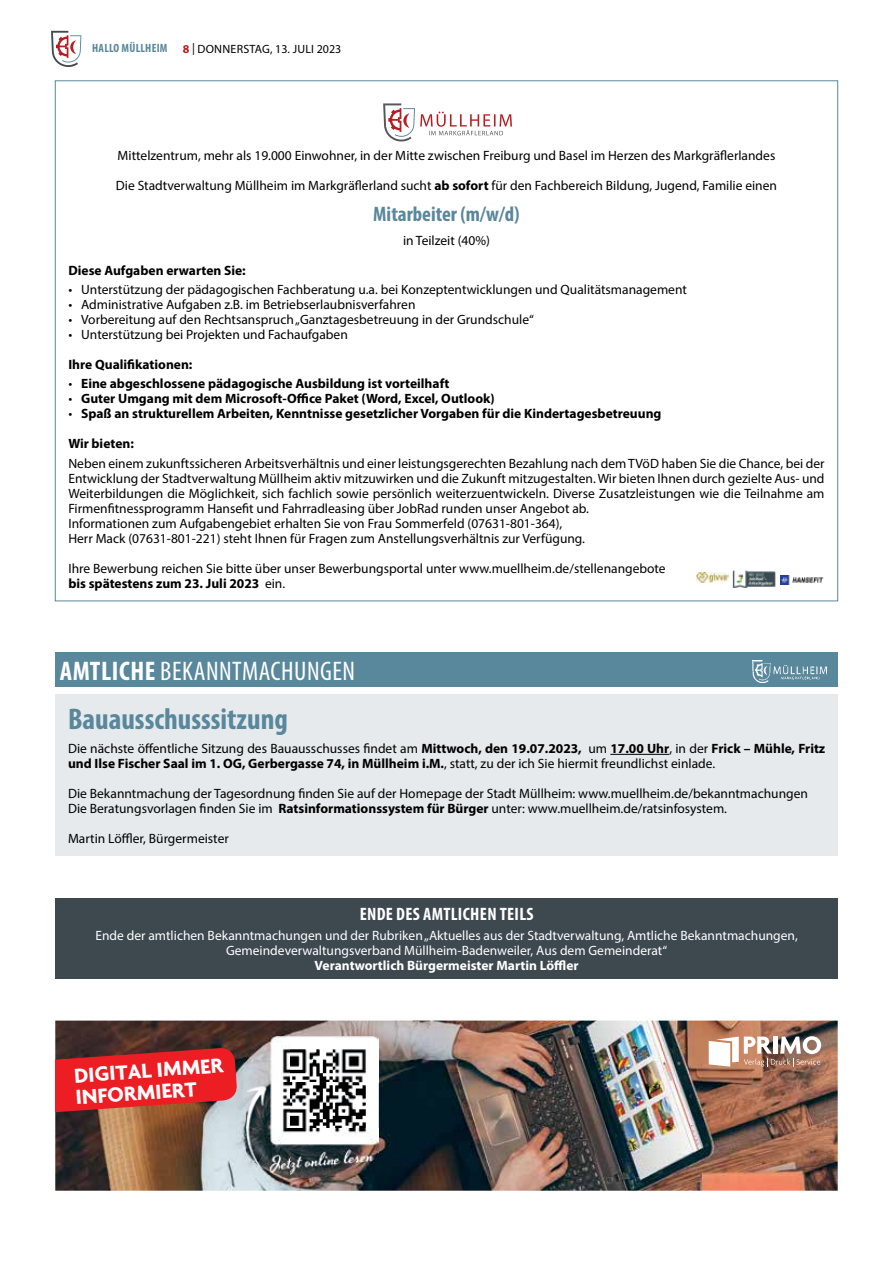
<style>
.page{position:relative;width:893px;height:1263px;background:#fff}
.page>*{position:absolute;margin:0;border:0;box-sizing:border-box;transform-origin:0 0}
.t1{font:700 condensed 30px "Myriad Pro";color:#59879b}
.t2{font:condensed 27px "Myriad Pro";letter-spacing:.02em;color:#fff}
.t3{font:700 21.9px/21.9px "Agenda";color:#fff}
.t4{font:700 condensed 21px "Myriad Pro";color:#59879b}
.t5{font:700 condensed 18px "Myriad Pro";letter-spacing:.02em;color:#fff}
.t6{font:13.5px/15px "Myriad Pro";color:#000}
.t7{font:700 13.5px "Myriad Pro";color:#000}
.t8{font:13.5px/15px "Myriad Pro";color:#fff;text-align:center}
.t9{font:700 13.5px "Myriad Pro";color:#fff}
.t10{font:12px "Myriad Pro";letter-spacing:.02em;color:#000}
.t11{font:700 condensed 12px "Myriad Pro";letter-spacing:.02em;color:#59879b}
.s1{font-weight:700;color:#b61d22}
.s2{font-weight:700}
.s3{font-style:italic}
.s4{font-weight:400;font-style:italic}
</style>
<div class="page">
<svg style="left:51px;top:31px;width:30px;height:36px"></svg>
<div style="left:55px;top:653px;width:783px;height:34px;background:#59879b"></div>
<img style="left:752px;top:660px;width:74px;height:22px">
<div style="left:55px;top:694px;width:783px;height:162px;background:#e6eaed"></div>
<hr style="left:610px;top:754px;width:59px;height:1px;background:#000">
<div style="left:55px;top:898px;width:782px;height:81px;background:#3e484f"></div>
<img style="left:55px;top:1020px;width:783px;height:171px">
<img style="left:247px;top:1036px;width:132px;height:138px">
<svg style="left:709px;top:1036px;width:112px;height:31px"></svg>
<svg style="left:55px;top:1047px;width:183px;height:67px;background:#d0292b"></svg>
<img style="left:780px;top:575px;width:44px;height:9px">
<img style="left:733px;top:570px;width:42px;height:17px">
<img style="left:696px;top:572px;width:33px;height:10px">
<svg style="left:383px;top:103px;width:129px;height:39px"></svg>
<p class="t11" style="left:92px;top:40px;width:76px">Hallo Müllheim</p>
<p class="t10" style="left:183px;top:42px;width:160px"><span class="s1">8</span> | Donnerstag, 13. Juli 2023</p>
<p class="t6" style="left:118px;top:148px;width:659px">Mittelzentrum, mehr als 19.000 Einwohner, in der Mitte zwischen Freiburg und Basel im Herzen des Markgräflerlandes</p>
<p class="t6" style="left:116px;top:178px;width:663px">Die Stadtverwaltung Müllheim im Markgräflerland sucht <span class="s2">ab sofort</span> für den Fachbereich Bildung, Jugend, Familie einen</p>
<h3 class="t4" style="left:373px;top:201px;width:148px">Mitarbeiter (m/w/d)</h3>
<p class="t6" style="left:403px;top:233px;width:88px">in Teilzeit (40%)</p>
<p class="t7" style="left:68px;top:262px;width:179px">Diese Aufgaben erwarten Sie:</p>
<p class="t6" style="left:68px;top:282px;width:620px"><span class="s3">•</span> Unterstützung der pädagogischen Fachberatung u.a. bei Konzeptentwicklungen und Qualitätsmanagement</p>
<p class="t6" style="left:68px;top:297px;width:349px"><span class="s3">•</span> Administrative Aufgaben z.B. im Betriebserlaubnisverfahren</p>
<p class="t6" style="left:68px;top:312px;width:467px"><span class="s3">•</span> Vorbereitung auf den Rechtsanspruch „Ganztagesbetreuung in der Grundschule“</p>
<p class="t6" style="left:68px;top:327px;width:281px"><span class="s3">•</span> Unterstützung bei Projekten und Fachaufgaben</p>
<p class="t7" style="left:68px;top:356px;width:126px">Ihre Qualifikationen:</p>
<p class="t7" style="left:68px;top:375px;width:383px"><span class="s4">•</span> Eine abgeschlossene pädagogische Ausbildung ist vorteilhaft</p>
<p class="t7" style="left:68px;top:390px;width:428px"><span class="s4">•</span> Guter Umgang mit dem Microsoft-Office Paket (Word, Excel, Outlook)</p>
<p class="t7" style="left:68px;top:405px;width:595px"><span class="s4">•</span> Spaß an strukturellem Arbeiten, Kenntnisse gesetzlicher Vorgaben für die Kindertagesbetreuung</p>
<p class="t7" style="left:68px;top:435px;width:67px">Wir bieten:</p>
<p class="t6" style="left:68px;top:455px;width:758px">Neben einem zukunftssicheren Arbeitsverhältnis und einer leistungsgerechten Bezahlung nach dem TVöD haben Sie die Chance, bei der Entwicklung der Stadtverwaltung Müllheim aktiv mitzuwirken und die Zukunft mitzugestalten. Wir bieten I hnen durch gezielte Aus- und Weiterbildungen die Möglichkeit, sich fachlich sowie persönlich weiterzuentwickeln. Diverse Zusatzleistungen wie die Teilnahme am Firmenfitnessprogramm Hansefit und Fahrradleasing über JobRad runden unser Angebot ab.<br>I nformationen zum Aufgabengebiet erhalten Sie von Frau Sommerfeld (07631-801-364),<br>Herr Mack (07631-801-221) steht I hnen für Fragen zum Anstellungsverhältnis zur Verfügung.</p>
<p class="t6" style="left:68px;top:560px;width:599px">I hre Bewerbung reichen Sie bitte über unser Bewerbungsportal unter www.muellheim.de/stellenangebote <span class="s2">bis spätestens zum 23. Juli 2023</span> ein.</p>
<h2 class="t2" style="left:60px;top:655px;width:297px"><span class="s2">AMTLICHE</span> BEKANNTMACHUNGEN</h2>
<h1 class="t1" style="left:68px;top:701px;width:221px">Bauausschusssitzung</h1>
<p class="t6" style="left:68px;top:741px;width:759px">Die nächste öffentliche Sitzung des Bauausschusses findet am <span class="s2">Mittwoch, den 19.07.2023,</span> um <span class="s2">17.00 Uhr</span>, in der <span class="s2">Frick – Mühle, Fritz und Ilse Fischer Saal im 1. OG, Gerbergasse 74, in Müllheim i.M.</span>, statt, zu der ich Sie hiermit freundlichst einlade.</p>
<p class="t6" style="left:68px;top:786px;width:741px">Die Bekanntmachung der Tagesordnung finden Sie auf der Homepage der Stadt Müllheim: www.muellheim.de/bekanntmachungen<br>Die Beratungsvorlagen finden Sie im <span class="s2">Ratsinformationssystem für Bürger</span> unter: www.muellheim.de/ratsinfosystem.</p>
<p class="t6" style="left:68px;top:831px;width:162px">Martin Löffler, Bürgermeister</p>
<h3 class="t5" style="left:360px;top:903px;width:176px">ENDE DES AMTLICHEN TEILS</h3>
<p class="t8" style="left:95px;top:927px;width:704px">Ende der amtlichen Bekanntmachungen und der Rubriken „Aktuelles aus der Stadtverwaltung, Amtliche Bekanntmachungen,<br>Gemeindeverwaltungsverband Müllheim-Badenweiler, Aus dem Gemeinderat“</p>
<p class="t9" style="left:315px;top:956px;width:266px">Verantwortlich Bürgermeister Martin Löffler</p>
<h3 class="t3" style="left:73px;top:1064px;width:151px;rotate:-4deg">DIGITAL IMMER<br>INFORMIERT</h3>
</div>
